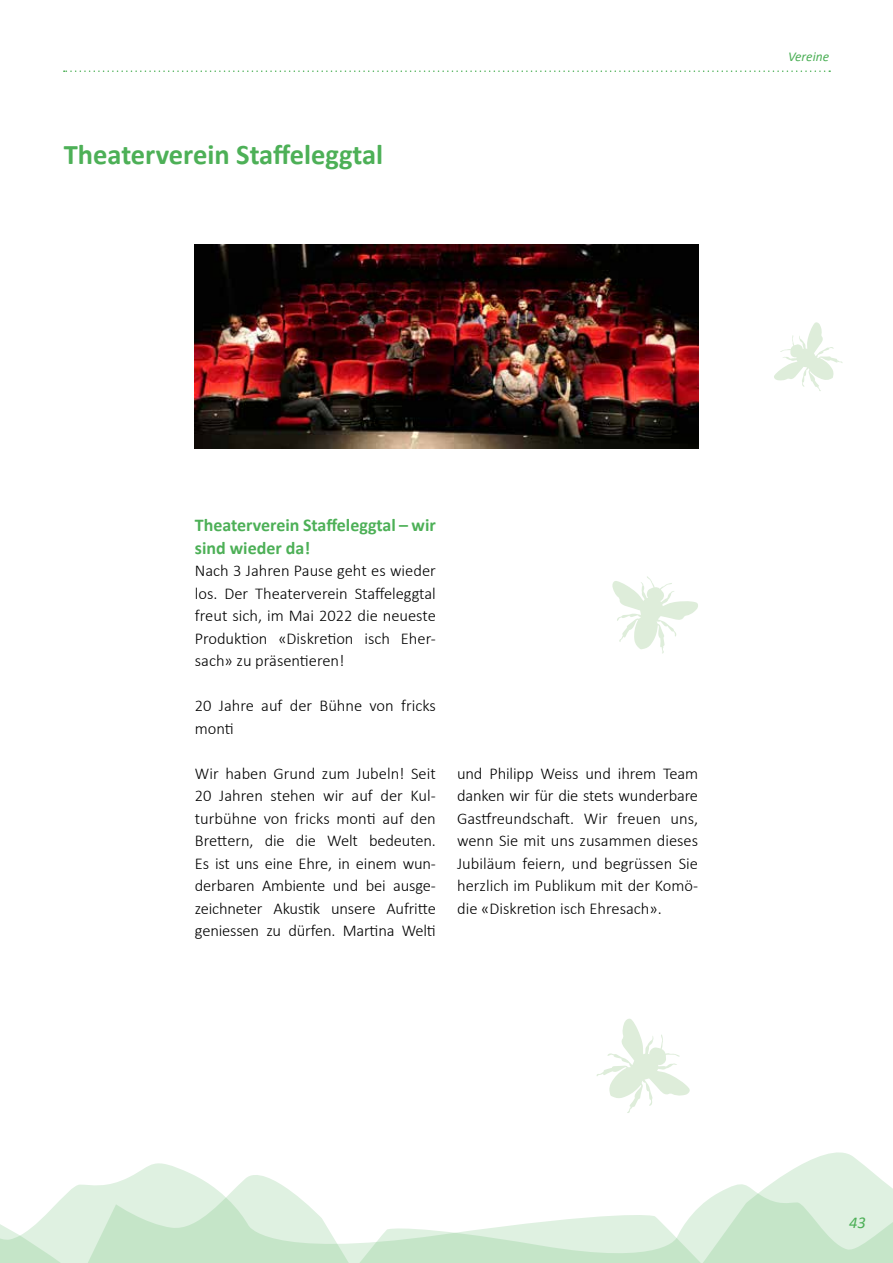
<style>
.page{position:relative;width:893px;height:1263px;background:#fff}
.page>*{position:absolute;margin:0;border:0;box-sizing:border-box;transform-origin:0 0}
.t1{font:700 28.5px "Calibri";color:#4db057}
.t2{font:700 18px/22.5px "Calibri";color:#4db057}
.t3{font:300 16.5px/22.5px "Calibri";color:#000;text-align:justify}
.t4{font:italic 16.5px "Calibri";color:#4db057}
.t5{font:italic 13.5px "Calibri";color:#4db057}
</style>
<div class="page">
<svg style="left:137px;top:1152px;width:736px;height:21px"></svg>
<svg style="left:0;top:1195px;width:66px;height:68px"></svg>
<svg style="left:66px;top:1173px;width:827px;height:90px"></svg>
<svg style="left:64px;top:70px;width:766px;height:2px"></svg>
<img style="left:195px;top:244px;width:503px;height:204px">
<svg style="left:596px;top:1018px;width:94px;height:95px"></svg>
<svg style="left:612px;top:576px;width:86px;height:78px"></svg>
<svg style="left:774px;top:322px;width:69px;height:69px"></svg>
<h1 class="t1" style="left:64px;top:134px;width:321px">Theaterverein Staffeleggtal</h1>
<p class="t5" style="left:788px;top:47px;width:43px">Vereine</p>
<p class="t2" style="left:195px;top:514px;width:242px">Theaterverein Staffeleggtal – wir sind wieder da!</p>
<p class="t3" style="left:195px;top:559px;width:242px">Nach 3 Jahren Pause geht es wieder los. Der Theaterverein Staffeleggtal freut sich, im Mai 2022 die neueste Produktion «Diskretion isch Eher&shy;sach» zu präsentieren!</p>
<p class="t3" style="left:195px;top:694px;width:242px">20 Jahre auf der Bühne von fricks monti</p>
<p class="t3" style="left:195px;top:762px;width:243px">Wir haben Grund zum Jubeln! Seit 20 Jahren stehen wir auf der Kul&shy;turbühne von fricks monti auf den Brettern, die die Welt bedeuten.<br>Es ist uns eine Ehre, in einem wun&shy;derbaren Ambiente und bei ausge&shy;zeichneter Akustik unsere Aufritte geniessen zu dürfen. Martina Welti</p>
<p class="t3" style="left:457px;top:762px;width:242px">und Philipp Weiss und ihrem Team danken wir für die stets wunderbare Gastfreundschaft. Wir freuen uns, wenn Sie mit uns zusammen dieses Jubiläum feiern, und begrüssen Sie herzlich im Publikum mit der Komö&shy;die «Diskretion isch Ehresach».</p>
<p class="t4" style="left:849px;top:1210px;width:18px">43</p>
</div>
